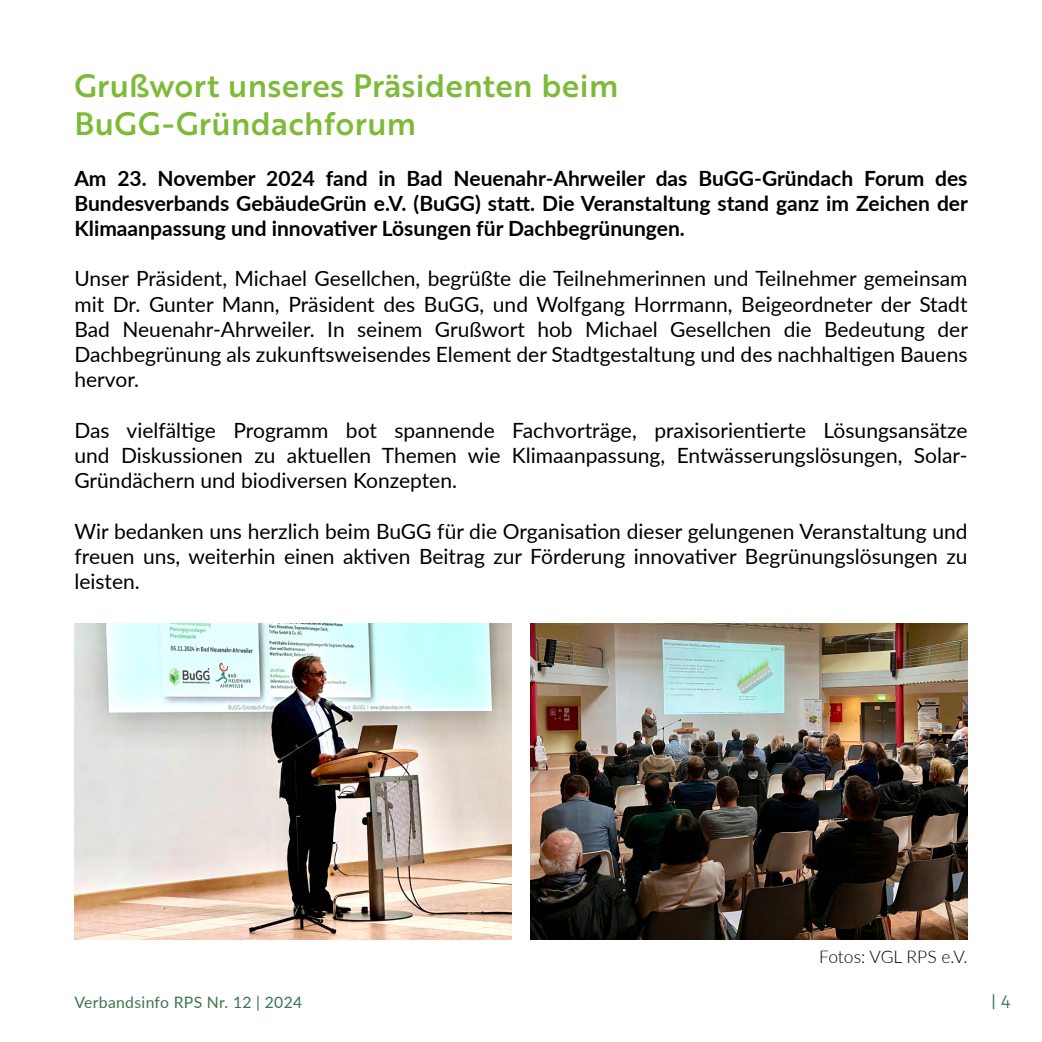
<style>
.page{position:relative;width:1042px;height:1042px;background:#fff}
.page>*{position:absolute;margin:0;border:0;box-sizing:border-box;transform-origin:0 0}
.t1{font:31.5px/37.8px "Brother 1816 Medium";letter-spacing:.01em;color:#7dba38}
.t2{font:21px/25.2px "Lato";color:#000;text-align:justify}
.t3{font:700 21px/25.2px "Lato";color:#000;text-align:justify}
.t4{font:300 17.5px "Lato";color:#000}
.t5{font:17.5px "Brother 1816 Book";color:#3c7551}
.t6{font:15.75px "Lato";letter-spacing:.02em;color:#3c7551}
</style>
<div class="page">
<img style="left:74px;top:623px;width:437px;height:317px">
<img style="left:531px;top:623px;width:436px;height:317px">
<h1 class="t1" style="left:74px;top:66px;width:545px">Grußwort unseres Präsidenten beim<br>BuGG-Gründachforum</h1>
<p class="t3" style="left:74px;top:164px;width:895px">Am 23. November 2024 fand in Bad Neuenahr-Ahrweiler das BuGG-Gründach Forum des Bundesverbands GebäudeGrün e.V. (BuGG) statt. Die Veranstaltung stand ganz im Zeichen der Klimaanpassung und innovativer Lösungen für Dachbegrünungen.</p>
<p class="t2" style="left:74px;top:265px;width:895px">Unser Präsident, Michael Gesellchen, begrüßte die Teilnehmerinnen und Teilnehmer gemeinsam mit Dr. Gunter Mann, Präsident des BuGG, und Wolfgang Horrmann, Beigeordneter der Stadt Bad Neuenahr-Ahrweiler. In seinem Grußwort hob Michael Gesellchen die Bedeutung der Dachbegrünung als zukunftsweisendes Element der Stadtgestaltung und des nachhaltigen Bauens hervor.</p>
<p class="t2" style="left:74px;top:416px;width:894px">Das vielfältige Programm bot spannende Fachvorträge, praxisorientierte Lösungsansätze und Diskussionen zu aktuellen Themen wie Klimaanpassung, Entwässerungslösungen, Solar-Gründächern und biodiversen Konzepten.</p>
<p class="t2" style="left:74px;top:517px;width:894px">Wir bedanken uns herzlich beim BuGG für die Organisation dieser gelungenen Veranstaltung und freuen uns, weiterhin einen aktiven Beitrag zur Förderung innovativer Begrünungslösungen zu leisten.</p>
<p class="t4" style="left:819px;top:944px;width:150px">Fotos: VGL RPS e.V.</p>
<p class="t6" style="left:74px;top:991px;width:229px">Verbandsinfo RPS Nr. 12 | 2024</p>
<p class="t5" style="left:991px;top:988px;width:21px">| 4</p>
</div>
